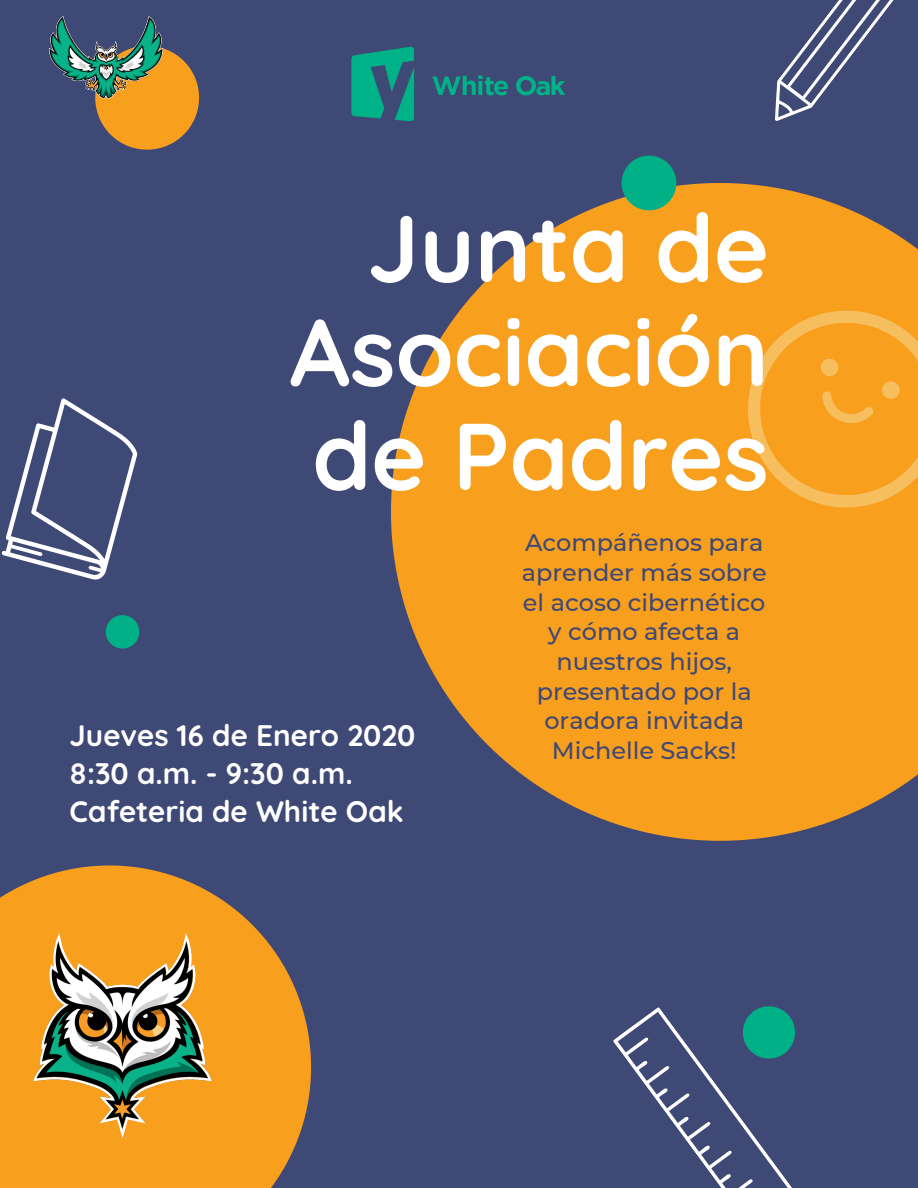
<style>
.page{position:relative;width:918px;height:1188px;background:#3f4975}
.page>*{position:absolute;margin:0;border:0;box-sizing:border-box;transform-origin:0 0}
.t1{font:700 94.5px/103.9px "Quicksand";color:#fff;text-align:justify}
.t2{font:700 29.7px/38.1px "Quicksand";color:#fff}
.t3{font:500 24px/29.7px "Montserrat";color:#3f4975;text-align:center}
</style>
<div class="page">
<svg style="left:391px;top:183px;width:527px;height:658px;fill:#f99f1e"></svg>
<svg style="left:720px;top:283px;width:198px;height:253px;background:#f8a326"></svg>
<svg style="left:812px;top:356px;width:90px;height:81px;background:#f8a327"></svg>
<svg style="left:95px;top:48px;width:104px;height:102px"></svg>
<svg style="left:0;top:865px;width:311px;height:323px;fill:#f99f1e"></svg>
<svg style="left:106px;top:615px;width:33px;height:34px"></svg>
<svg style="left:1px;top:398px;width:137px;height:182px"></svg>
<svg style="left:622px;top:156px;width:54px;height:54px;background:#1da47c"></svg>
<svg style="left:613px;top:1006px;width:182px;height:182px"></svg>
<svg style="left:775px;top:0;width:119px;height:121px"></svg>
<img style="left:351px;top:46px;width:215px;height:76px">
<img style="left:34px;top:933px;width:178px;height:204px">
<img style="left:49px;top:16px;width:114px;height:82px">
<h1 class="t1" style="left:290px;top:195px;width:481px;text-indent:78px">Junta de Asociación de Padres</h1>
<p class="t2" style="left:70px;top:716px;width:347px">Jueves 16 de Enero 2020<br>8:30 a.m. - 9:30 a.m.<br>Cafeteria de White Oak</p>
<p class="t3" style="left:522px;top:528px;width:247px">Acompáñenos para aprender más sobre el acoso cibernético y cómo afecta a nuestros hijos, presentado por la oradora invitada<br>Michelle Sacks!</p>
</div>
